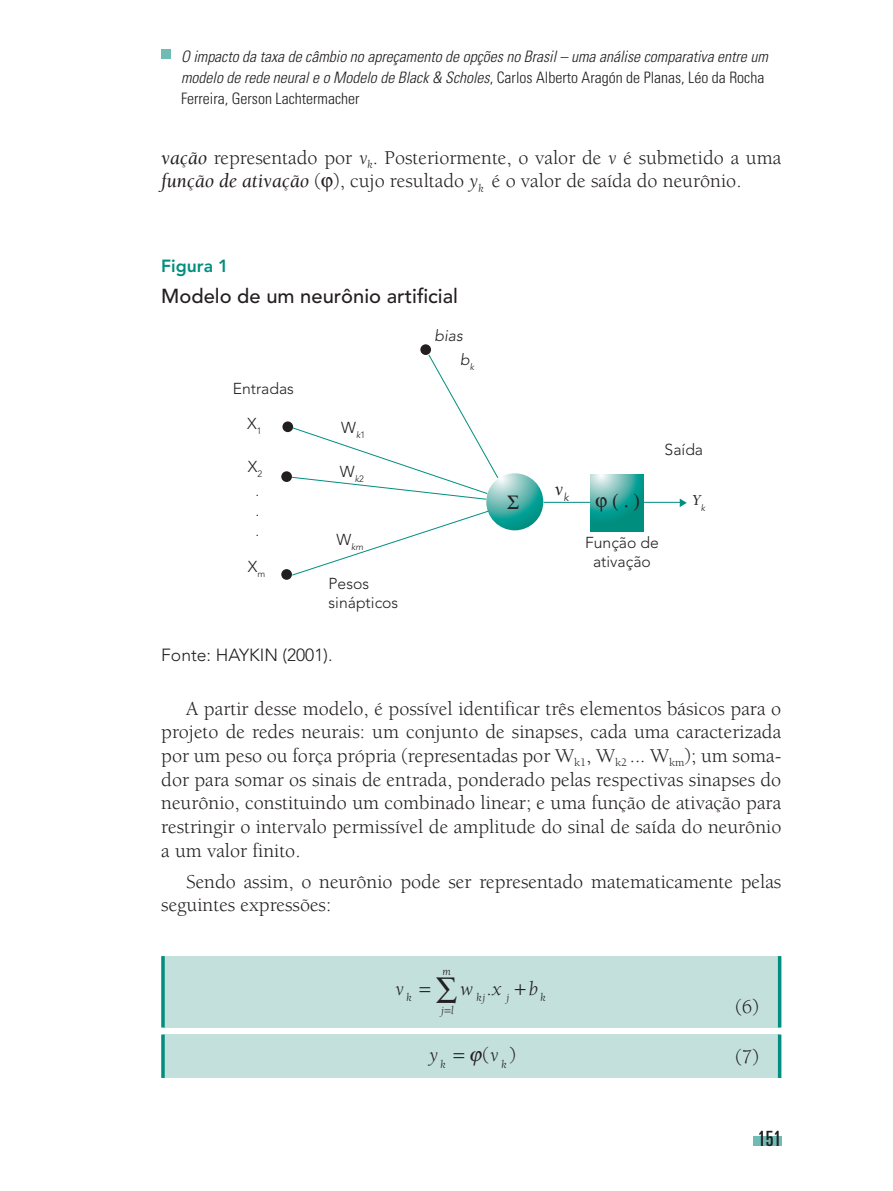
<style>
.page{position:relative;width:893px;height:1191px;background:#fff}
.page>*{position:absolute;margin:0;border:0;box-sizing:border-box;transform-origin:0 0}
.t1{font:ultra-condensed 21px "Univers";color:#231f20}
.t2{font:20.12px/23.6px "Berkeley";color:#231f20}
.t3{font:500 20.12px "Avenir";color:#231f20}
.t4{font:italic 20.12px "Berkeley";color:#231f20}
.t5{font:italic 19.25px "Berkeley";color:#231f20}
.t6{font:300 17.5px "Avenir";color:#231f20}
.t7{font:800 17.5px "Avenir";color:#008e7f}
.t8{font:italic 300 condensed 15.75px/21px "Univers";color:#231f20}
.t9{font:300 15.75px/18.9px "Avenir";color:#231f20}
.t10{font:italic 300 15.75px "Avenir";color:#231f20}
.t11{font:italic 15.75px "Berkeley";color:#231f20}
.t12{font:italic 11.72px "Berkeley";color:#231f20}
.t13{font:11.55px/19.9px "Avenir";color:#231f20;text-align:justify}
.t14{font:italic 300 9.1px "Avenir";color:#231f20}
.s1{font-style:normal}
.s2{font-style:italic}
</style>
<div class="page">
<div style="left:161px;top:50px;width:10px;height:9px;background:#6fbbb5"></div>
<div style="left:753px;top:1136px;width:28px;height:9px;background:#6fbbb5"></div>
<hr style="left:544px;top:502px;width:137px;height:1px;background:#008e7f">
<svg style="left:590px;top:475px;width:54px;height:56px;background:#37a89e"></svg>
<svg style="left:486px;top:473px;width:57px;height:57px;background:#4eb3ab"></svg>
<svg style="left:291px;top:354px;width:208px;height:222px"></svg>
<div style="left:420px;top:344px;width:11px;height:11px;background:#231f20;border-radius:50%"></div>
<div style="left:282px;top:421px;width:11px;height:11px;background:#231f20;border-radius:50%"></div>
<div style="left:281px;top:471px;width:11px;height:11px;background:#231f20;border-radius:50%"></div>
<div style="left:281px;top:569px;width:11px;height:11px;background:#231f20;border-radius:50%"></div>
<svg style="left:680px;top:498px;width:7px;height:9px"></svg>
<div style="left:163px;top:956px;width:617px;height:71px;background:#c3e0dd"></div>
<svg style="left:161px;top:956px;width:4px;height:71px"></svg>
<hr style="left:778px;top:956px;width:3px;height:71px;background:#008e7f">
<div style="left:163px;top:1034px;width:617px;height:44px;background:#c3e0dd"></div>
<svg style="left:161px;top:1034px;width:4px;height:44px"></svg>
<hr style="left:778px;top:1034px;width:3px;height:44px;background:#008e7f">
<svg style="left:507px;top:495px;width:12px;height:14px"></svg>
<svg style="left:596px;top:497px;width:11px;height:14px"></svg>
<svg style="left:613px;top:493px;width:5px;height:18px"></svg>
<svg style="left:634px;top:493px;width:5px;height:18px"></svg>
<p class="t8" style="left:181px;top:46px;width:588px">O impacto da taxa de câmbio no apreçamento de opções no Brasil – uma análise comparativa entre um modelo de rede neural e o Modelo de Black &amp; Scholes<span class="s1">, Carlos Alberto Aragón de Planas, Léo da Rocha<br>Ferreira, Gerson Lachtermacher</span></p>
<p class="t2" style="left:161px;top:146px;width:622px"><span class="s2">vação</span> representado por <span class="s2">v</span><sub>k</sub>. Posteriormente, o valor de <span class="s2">v</span> é submetido a uma <span class="s2">função de ativação</span> ( ), cujo resultado <span class="s2">y</span><sub>k</sub> é o valor de saída do neurônio.</p>
<p class="t7" style="left:161px;top:255px;width:69px">Figura 1</p>
<p class="t3" style="left:161px;top:284px;width:298px">Modelo de um neurônio artificial</p>
<p class="t10" style="left:435px;top:326px;width:30px">bias</p>
<p class="t9" style="left:233px;top:379px;width:63px">Entradas</p>
<p class="t9" style="left:247px;top:414px;width:16px">X<sub>1</sub></p>
<p class="t9" style="left:248px;top:457px;width:16px">X<sub>2</sub></p>
<p class="t13" style="left:256px;top:482px;width:5px">. . .</p>
<p class="t9" style="left:248px;top:557px;width:19px">X<sub>m</sub></p>
<p class="t9" style="left:341px;top:418px;width:26px">W<sub>k</sub><sub>1</sub></p>
<p class="t9" style="left:340px;top:462px;width:26px">W<sub>k</sub><sub>2</sub></p>
<p class="t14" style="left:336px;top:541px;width:29px"><sup>W</sup>km</p>
<p class="t9" style="left:329px;top:574px;width:71px">Pesos sinápticos</p>
<p class="t10" style="left:460px;top:350px;width:16px">b<sub>k</sub></p>
<p class="t5" style="left:555px;top:479px;width:15px">v<sub>k</sub></p>
<p class="t9" style="left:665px;top:440px;width:40px">Saída</p>
<p class="t9" style="left:585px;top:533px;width:75px;text-align:center">Função de ativação</p>
<p class="t11" style="left:692px;top:492px;width:15px">Y<sub>k</sub></p>
<p class="t6" style="left:161px;top:645px;width:173px">Fonte: HAYKIN (2001).</p>
<p class="t2" style="left:161px;top:697px;width:622px;text-align:justify;text-indent:25px">A partir desse modelo, é possível identificar três elementos básicos para o projeto de redes neurais: um conjunto de sinapses, cada uma caracterizada por um peso ou força própria (representadas por W<sub>k1</sub>, W<sub>k2</sub> ... W<sub>km</sub>); um soma&shy;dor para somar os sinais de entrada, ponderado pelas respectivas sinapses do neurônio, constituindo um combinado linear; e uma função de ativação para restringir o intervalo permissível de amplitude do sinal de saída do neurônio a um valor finito.</p>
<p class="t2" style="left:161px;top:870px;width:622px;text-indent:25px">Sendo assim, o neurônio pode ser representado matematicamente pelas seguintes expressões:</p>
<p class="t12" style="left:442px;top:965px;width:10px">m</p>
<p class="t2" style="left:436px;top:977px;width:57px">∑ .</p>
<p class="t4" style="left:395px;top:978px;width:10px">v</p>
<p class="t4" style="left:461px;top:978px;width:42px">w x</p>
<p class="t4" style="left:529px;top:978px;width:10px">b</p>
<p class="t12" style="left:407px;top:991px;width:7px">k</p>
<p class="t12" style="left:476px;top:991px;width:10px">kj</p>
<p class="t12" style="left:507px;top:991px;width:4px">j</p>
<p class="t12" style="left:541px;top:991px;width:7px">k</p>
<p class="t12" style="left:441px;top:1004px;width:14px">j l</p>
<p class="t2" style="left:735px;top:995px;width:25px">(6)</p>
<p class="t2" style="left:482px;top:1043px;width:36px">( )</p>
<p class="t2" style="left:735px;top:1045px;width:25px">(7)</p>
<p class="t4" style="left:429px;top:1044px;width:10px">y</p>
<p class="t4" style="left:490px;top:1044px;width:10px">v</p>
<p class="t12" style="left:441px;top:1057px;width:7px">k</p>
<p class="t12" style="left:501px;top:1057px;width:7px">k</p>
<p class="t1" style="left:758px;top:1126px;width:25px">151</p>
</div>
